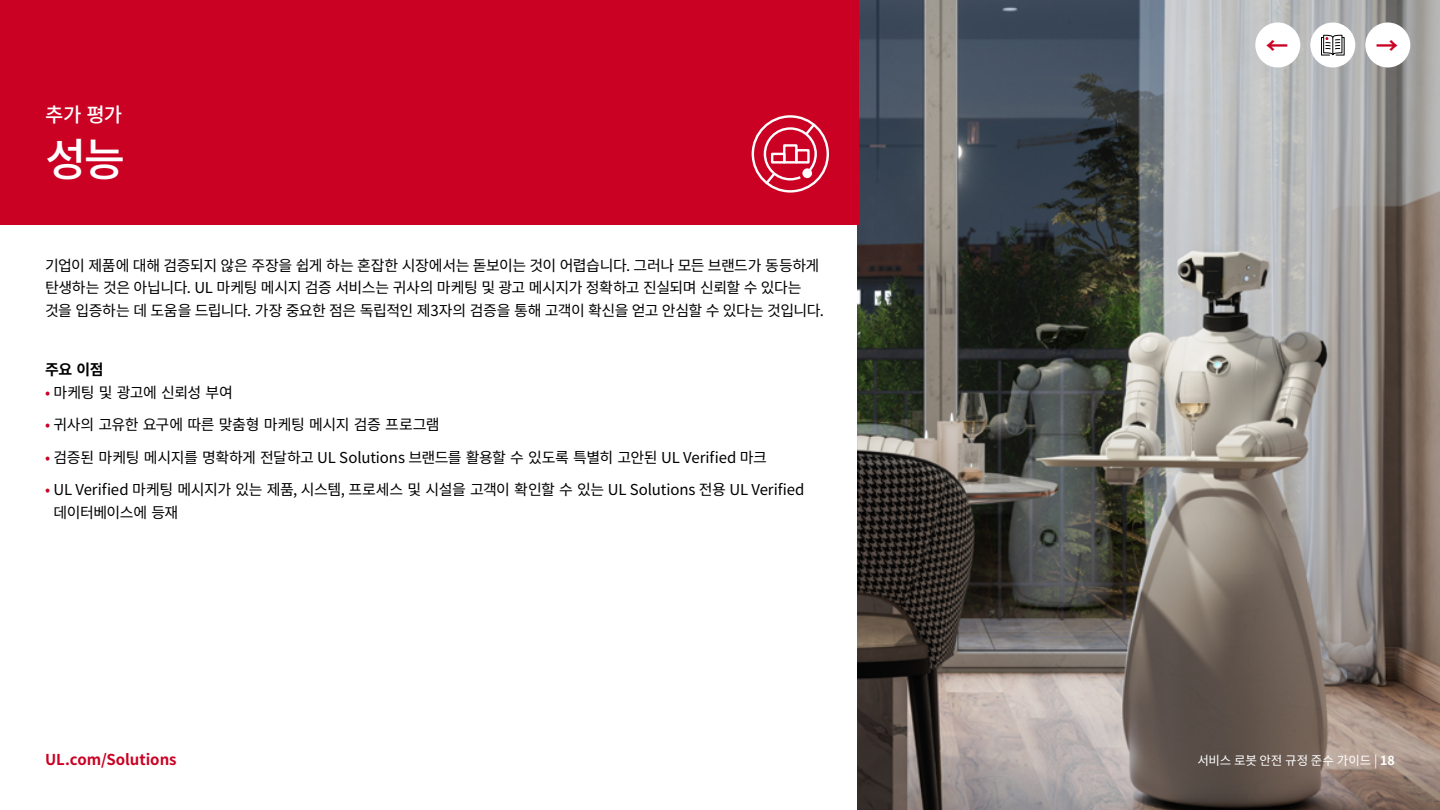
<style>
.page{position:relative;width:1440px;height:810px;background:#fff}
.page>*{position:absolute;margin:0;border:0;box-sizing:border-box;transform-origin:0 0}
.t1{font:500 45px "Noto Sans CJ Kkr";color:#fff}
.t2{font:700 22.5px "Noto Sans CJ Kkr";color:#ca0123}
.t3{font:500 20px "Noto Sans CJ Kkr";color:#fff}
.t4{font:15px/22.5px "Noto Sans CJ Kkr";letter-spacing:-.03em;color:#000}
.t5{font:700 15px "Noto Sans CJ Kkr";color:#ca0123}
.t6{font:700 15px "Noto Sans CJ Kkr";color:#000}
.t7{font:12.5px "Noto Sans CJ Kkr";letter-spacing:-.025em;color:#fff}
.s1{color:#ca0123}
.s2{font-weight:700}
</style>
<div class="page">
<img style="left:858px;top:0;width:582px;height:810px">
<div style="left:0;top:0;width:859px;height:225px;background:#ca0123"></div>
<div style="left:752px;top:115px;width:77px;height:78px;border:2px solid #fff;border-radius:50%"></div>
<svg style="left:763px;top:121px;width:55px;height:65px"></svg>
<div style="left:802px;top:168px;width:10px;height:10px;background:#fff;border-radius:50%"></div>
<div style="left:1255px;top:22px;width:45px;height:46px;background:#fff;border-radius:50%"></div>
<div style="left:1310px;top:22px;width:45px;height:46px;background:#fff;border-radius:50%"></div>
<svg style="left:1321px;top:35px;width:24px;height:20px"></svg>
<div style="left:1365px;top:22px;width:45px;height:46px;background:#fff;border-radius:50%"></div>
<h3 class="t3" style="left:45px;top:103px;width:79px">추가 평가</h3>
<h1 class="t1" style="left:45px;top:135px;width:82px">성능</h1>
<p class="t4" style="left:45px;top:254px;width:781px">기업이 제품에 대해 검증되지 않은 주장을 쉽게 하는 혼잡한 시장에서는 돋보이는 것이 어렵습니다. 그러나 모든 브랜드가 동등하게 탄생하는 것은 아닙니다. UL 마케팅 메시지 검증 서비스는 귀사의 마케팅 및 광고 메시지가 정확하고 진실되며 신뢰할 수 있다는 것을 입증하는 데 도움을 드립니다. 가장 중요한 점은 독립적인 제3자의 검증을 통해 고객이 확신을 얻고 안심할 수 있다는 것입니다.</p>
<p class="t6" style="left:45px;top:361px;width:60px">주요 이점</p>
<p class="t4" style="left:45px;top:381px;width:190px"><span class="s1">•</span> 마케팅 및 광고에 신뢰성 부여</p>
<p class="t4" style="left:45px;top:414px;width:396px"><span class="s1">•</span> 귀사의 고유한 요구에 따른 맞춤형 마케팅 메시지 검증 프로그램</p>
<p class="t4" style="left:45px;top:446px;width:724px"><span class="s1">•</span> 검증된 마케팅 메시지를 명확하게 전달하고 UL Solutions 브랜드를 활용할 수 있도록 특별히 고안된 UL Verified 마크</p>
<p class="t4" style="left:53px;top:479px;width:753px;text-indent:-8px"><span class="s1">•</span> UL Verified 마케팅 메시지가 있는 제품, 시스템, 프로세스 및 시설을 고객이 확인할 수 있는 UL Solutions 전용 UL Verified 데이터베이스에 등재</p>
<h2 class="t2" style="left:1266px;top:33px;width:24px">←</h2>
<h2 class="t2" style="left:1376px;top:33px;width:24px">→</h2>
<p class="t5" style="left:45px;top:751px;width:133px">UL.com/Solutions</p>
<p class="t7" style="left:1197px;top:753px;width:199px">서비스 로봇 안전 규정 준수 가이드 | <span class="s2">18</span></p>
</div>
